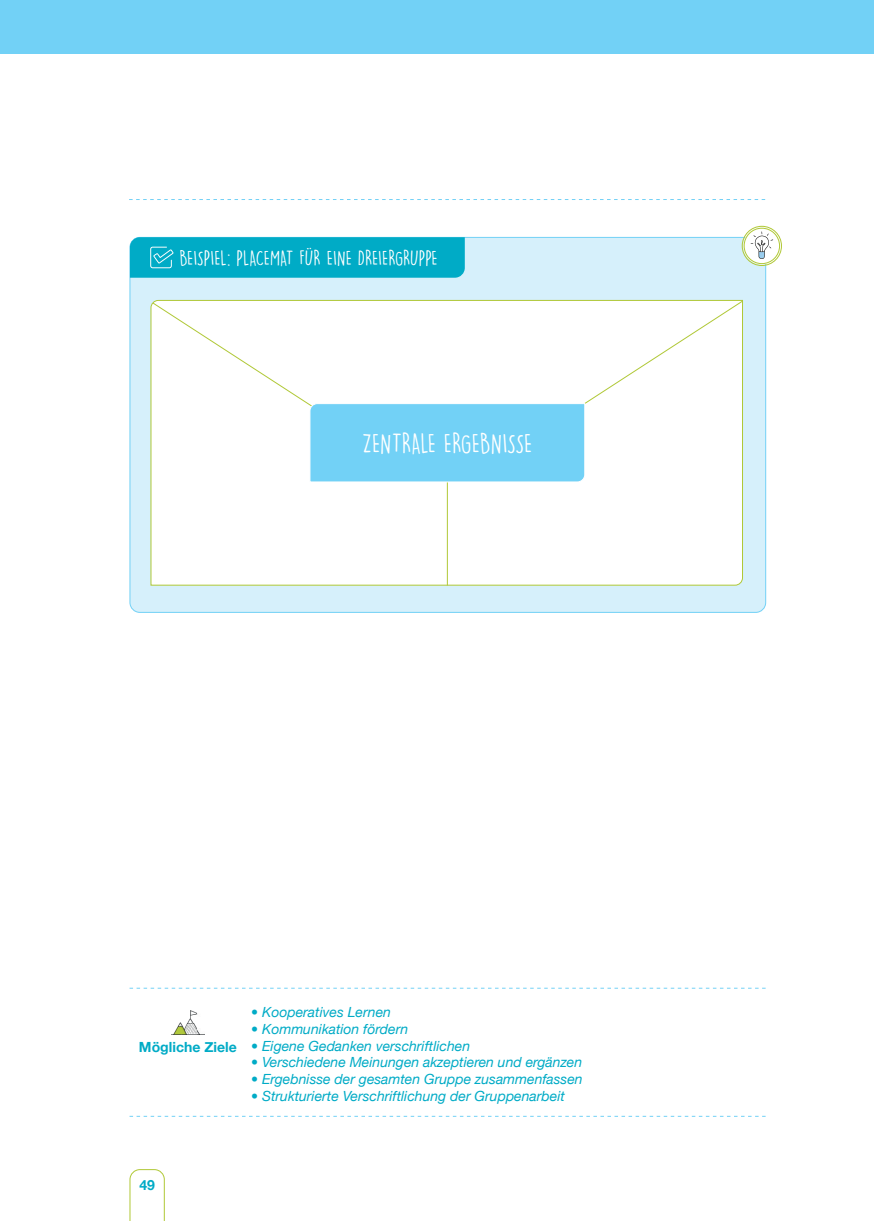
<style>
.page{position:relative;width:874px;height:1221px;background:#fff}
.page>*{position:absolute;margin:0;border:0;box-sizing:border-box;transform-origin:0 0}
.t1{font:25.72px "DK Lemon Yellow Sun";color:#fff}
.t2{font:19.43px "DK Lemon Yellow Sun";color:#fff}
.t3{font:italic 14px "Helvetica Neue";color:#00abc6}
.t4{font:700 14px "Helvetica Neue";color:#00abc6}
</style>
<div class="page">
<svg style="left:129px;top:1169px;width:36px;height:51px"></svg>
<div style="left:0;top:0;width:873px;height:53px;background:#72d1f6"></div>
<svg style="left:129px;top:199px;width:635px;height:1px"></svg>
<svg style="left:129px;top:1115px;width:636px;height:1px"></svg>
<img style="left:173px;top:1022px;width:24px;height:12px">
<svg style="left:188px;top:1010px;width:10px;height:12px"></svg>
<svg style="left:129px;top:987px;width:636px;height:1px"></svg>
<div style="left:130px;top:237px;width:635px;height:375px;background:#d6f0fb;border-radius:10px"></div>
<svg style="left:742px;top:227px;width:38px;height:37px"></svg>
<div style="left:741px;top:226px;width:40px;height:40px;border:1px solid #b0c836;border-radius:50%"></div>
<div style="left:743px;top:228px;width:36px;height:36px;border:1px solid #b0c836;border-radius:50%"></div>
<svg style="left:750px;top:231px;width:22px;height:28px"></svg>
<div style="left:130px;top:237px;width:334px;height:41px;background:#00abc6"></div>
<div style="left:150px;top:303px;width:592px;height:282px;background:#fff"></div>
<hr style="left:446px;top:428px;width:1px;height:157px;background:#b0c836">
<svg style="left:152px;top:300px;width:591px;height:182px;background:#e2f5fb"></svg>
<p class="t2" style="left:179px;top:246px;width:259px">BEISPIEL: PLACEMAT FÜR EINE DREIERGRUPPE</p>
<p class="t1" style="left:362px;top:427px;width:172px">ZENTRALE ERGEBNISSE</p>
<p class="t4" style="left:139px;top:1035px;width:99px">Mögliche Ziele</p>
<p class="t3" style="left:251px;top:1001px;width:141px">• Kooperatives Lernen</p>
<p class="t3" style="left:251px;top:1018px;width:159px">• Kommunikation fördern</p>
<p class="t3" style="left:251px;top:1035px;width:220px">• Eigene Gedanken verschriftlichen</p>
<p class="t3" style="left:251px;top:1052px;width:332px">• Verschiedene Meinungen akzeptieren und ergänzen</p>
<p class="t3" style="left:251px;top:1069px;width:333px">• Ergebnisse der gesamten Gruppe zusammenfassen</p>
<p class="t3" style="left:251px;top:1085px;width:315px">• Strukturierte Verschriftlichung der Gruppenarbeit</p>
<p class="t4" style="left:139px;top:1173px;width:17px">49</p>
</div>
